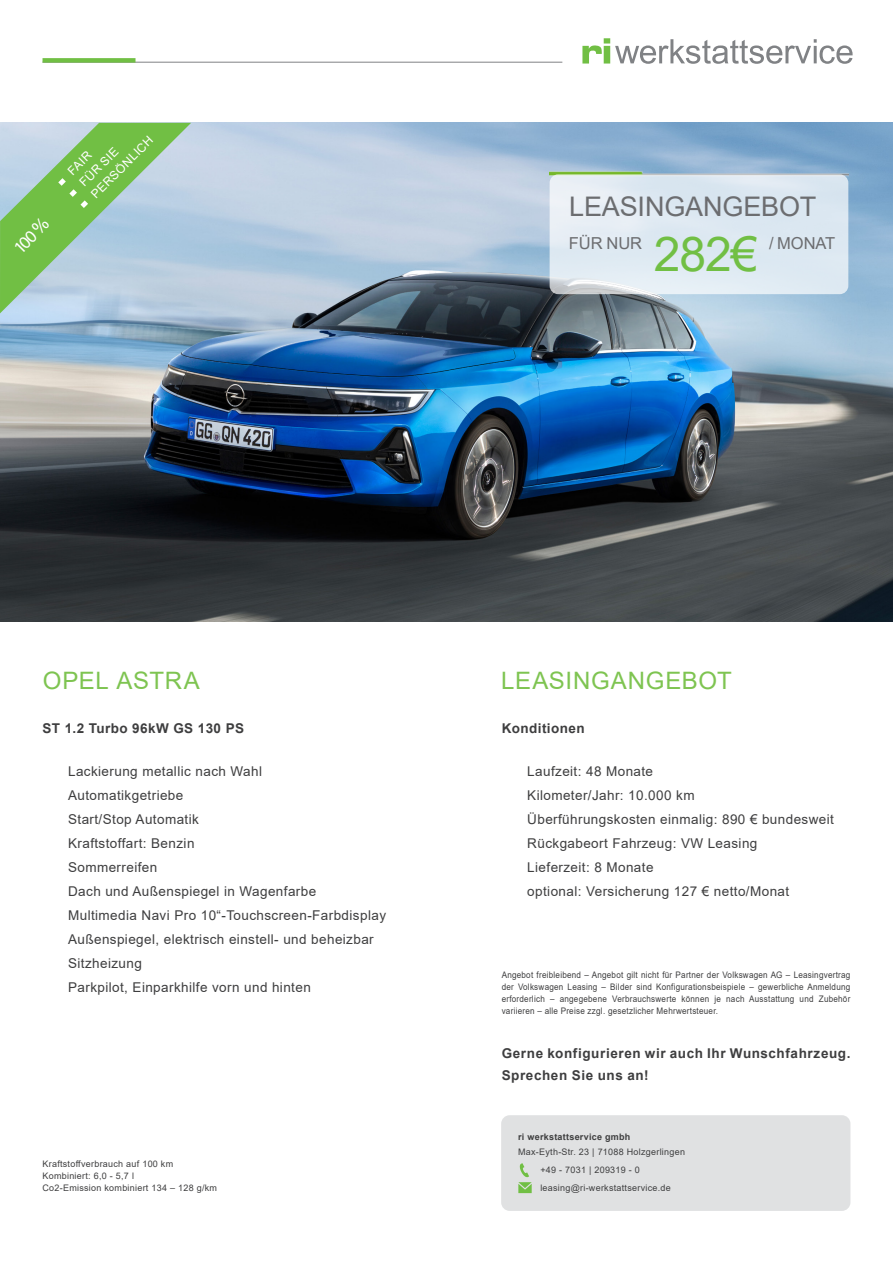
<style>
.page{position:relative;width:893px;height:1263px;background:#fff}
.page>*{position:absolute;margin:0;border:0;box-sizing:border-box;transform-origin:0 0}
.t1{font:48px "Arial";color:#71bf44}
.t2{font:27px "Arial";letter-spacing:-.005em;color:#6c6d70}
.t3{font:24px "Arial";letter-spacing:.03em;color:#7ec451}
.t4{font:18px "Myriad Pro";color:#fff}
.t5{font:16.5px "Arial";letter-spacing:-.005em;color:#6c6d70}
.t6{font:13.5px/24px "Arial";letter-spacing:.03em;color:#3e3e3f}
.t7{font:700 13.5px "Arial";letter-spacing:.04em;color:#3e3e3f}
.t8{font:12px/16.5px "Arial";color:#fff}
.t9{font:9px/12px "Arial";letter-spacing:.03em;color:#3e3e3f;text-align:justify;scale:.9 1}
.t10{font:9px "Arial";letter-spacing:.03em;color:#3e3e3f}
.t11{font:700 9px "Arial";letter-spacing:.03em;color:#3e3e3f}
.s1{font-family:"Arial"}
</style>
<div class="page">
<hr style="left:43px;top:62px;width:519px;height:1px;background:#808285">
<div style="left:43px;top:58px;width:93px;height:5px;background:#71bf44"></div>
<svg style="left:582px;top:38px;width:271px;height:26px"></svg>
<img style="left:0;top:123px;width:893px;height:498px">
<img style="left:550px;top:163px;width:298px;height:16px">
<div style="left:550px;top:174px;width:298px;height:120px;background:linear-gradient(to right,#e4ebf2,#dae7f2);border-radius:9px"></div>
<div style="left:501px;top:1115px;width:349px;height:96px;background:#e0e1e2;border-radius:9px"></div>
<svg style="left:0;top:123px;width:191px;height:190px;background:#9fc9a9"></svg>
<svg style="left:518px;top:1163px;width:14px;height:30px"></svg>
<p class="t4" style="left:9px;top:242px;width:44px;rotate:-45deg">100 <span class="s1">%</span></p>
<p class="t8" style="left:64px;top:167px;width:83px;rotate:-45deg">FAIR<br>FÜR SIE<br>PERSÖNLICH</p>
<p class="t2" style="left:569px;top:188px;width:249px">LEASINGANGEBOT</p>
<p class="t5" style="left:569px;top:232px;width:75px">FÜR NUR</p>
<p class="t5" style="left:769px;top:232px;width:68px">/ MONAT</p>
<p class="t1" style="left:654px;top:221px;width:105px">282€</p>
<p class="t3" style="left:43px;top:664px;width:159px">OPEL ASTRA</p>
<p class="t3" style="left:501px;top:664px;width:232px">LEASINGANGEBOT</p>
<p class="t7" style="left:43px;top:719px;width:203px">ST 1.2 Turbo 96kW GS 130 PS</p>
<p class="t6" style="left:68px;top:759px;width:195px">Lackierung metallic nach Wahl<br>Automatikgetriebe</p>
<p class="t6" style="left:68px;top:807px;width:132px">Start/Stop Automatik</p>
<p class="t6" style="left:68px;top:831px;width:128px">Kraftstoffart: Benzin</p>
<p class="t6" style="left:68px;top:855px;width:91px">Sommerreifen</p>
<p class="t6" style="left:68px;top:879px;width:250px">Dach und Außenspiegel in Wagenfarbe</p>
<p class="t6" style="left:68px;top:903px;width:319px">Multimedia Navi Pro 10“-Touchscreen-Farbdisplay</p>
<p class="t6" style="left:68px;top:927px;width:307px">Außenspiegel, elektrisch einstell- und beheizbar</p>
<p class="t6" style="left:68px;top:951px;width:75px">Sitzheizung</p>
<p class="t6" style="left:68px;top:975px;width:244px">Parkpilot, Einparkhilfe vorn und hinten</p>
<p class="t10" style="left:43px;top:1157px;width:132px">Kraftstoffverbrauch auf 100 km</p>
<p class="t10" style="left:43px;top:1169px;width:93px">Kombiniert: 6,0 - 5,7 l</p>
<p class="t10" style="left:43px;top:1181px;width:176px">Co2-Emission kombiniert 134 – 128 g/km</p>
<p class="t7" style="left:502px;top:719px;width:84px">Konditionen</p>
<p class="t6" style="left:527px;top:759px;width:127px">Laufzeit: 48 Monate</p>
<p class="t6" style="left:527px;top:783px;width:169px">Kilometer/Jahr: 10.000 km</p>
<p class="t6" style="left:527px;top:807px;width:308px">Überführungskosten einmalig: 890 € bundesweit</p>
<p class="t6" style="left:527px;top:831px;width:232px">Rückgabeort Fahrzeug: VW Leasing</p>
<p class="t6" style="left:527px;top:855px;width:128px">Lieferzeit: 8 Monate</p>
<p class="t6" style="left:527px;top:879px;width:263px">optional: Versicherung 127 € netto/Monat</p>
<p class="t9" style="left:502px;top:969px;width:389px">Angebot freibleibend – Angebot gilt nicht für Partner der Volkswagen AG – Leasingvertrag der Volkswagen Leasing – Bilder sind Konfigurationsbeispiele – gewerbliche Anmeldung erforderlich – angegebene Verbrauchswerte können je nach Ausstattung und Zubehör variieren – alle Preise zzgl. gesetzlicher Mehrwertsteuer.</p>
<p class="t7" style="left:502px;top:1043px;width:350px">Gerne konfigurieren wir auch Ihr Wunschfahrzeug.</p>
<p class="t7" style="left:502px;top:1066px;width:149px">Sprechen Sie uns an!</p>
<p class="t11" style="left:518px;top:1131px;width:114px">ri werkstattservice gmbh</p>
<p class="t10" style="left:518px;top:1146px;width:168px">Max-Eyth-Str. 23 | 71088 Holzgerlingen</p>
<p class="t10" style="left:540px;top:1164px;width:101px">+49 - 7031 | 209319 - 0</p>
<p class="t10" style="left:540px;top:1182px;width:132px">leasing@ri-werkstattservice.de</p>
</div>
